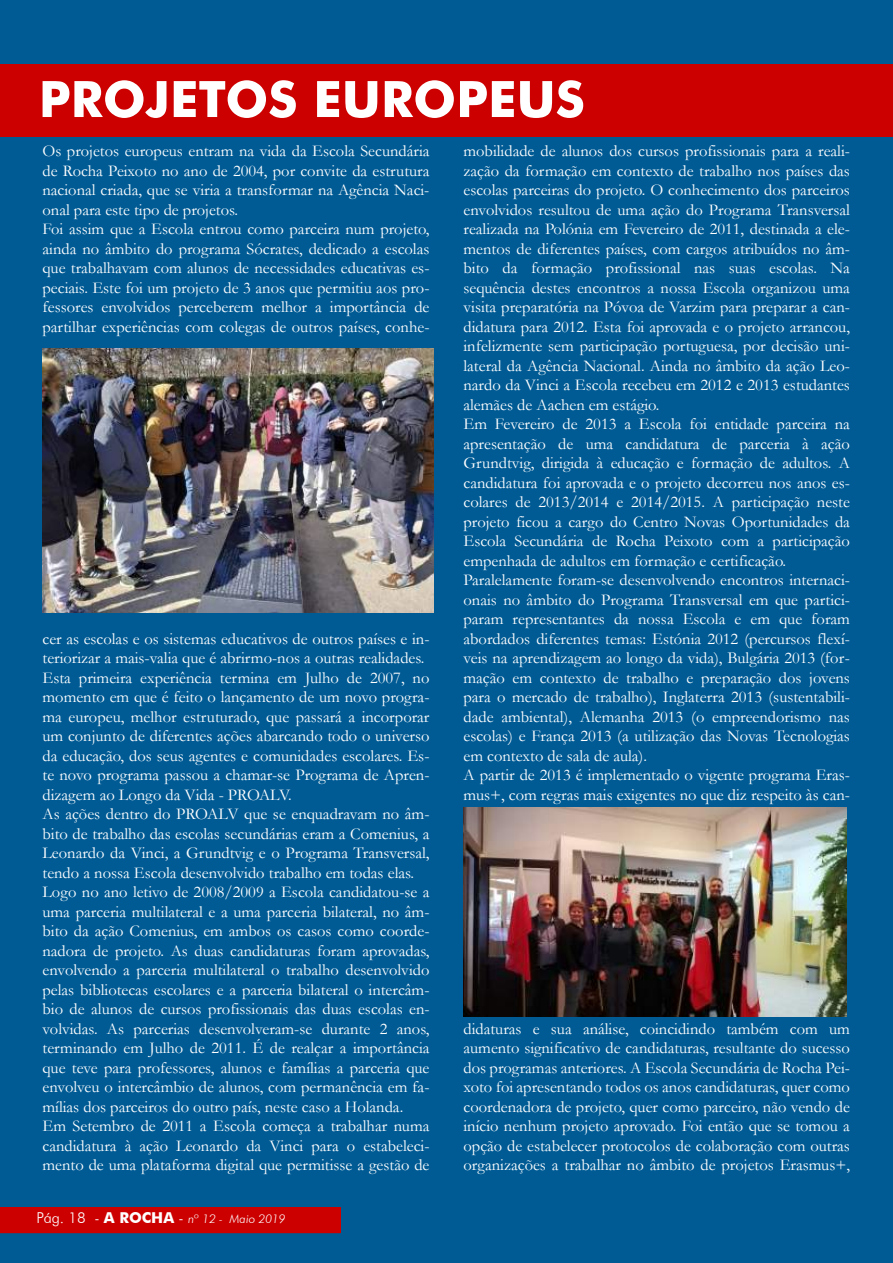
<style>
.page{position:relative;width:893px;height:1263px;background:#005b95}
.page>*{position:absolute;margin:0;border:0;box-sizing:border-box;transform-origin:0 0}
.t1{font:700 50.25px "Futura BT";color:#fff}
.t2{font:16.5px/19.5px "Garamond";color:#fff}
.t3{font:italic 300 12px "Futura BT";color:#fff}
.s1{font-style:normal;font-size:15px}
.s2{font-weight:700;font-style:normal;font-size:15px}
</style>
<div class="page">
<div style="left:0;top:64px;width:893px;height:72px;background:#cd0000"></div>
<div style="left:0;top:1208px;width:340px;height:25px;background:#cd0000"></div>
<img style="left:463px;top:808px;width:383px;height:208px">
<img style="left:43px;top:349px;width:391px;height:263px">
<h1 class="t1" style="left:39px;top:69px;width:548px">PROJETOS EUROPEUS</h1>
<p class="t2" style="left:43px;top:141px;width:388px">Os projetos europeus entram na vida da Escola Secundária de Rocha Peixoto no ano de 2004, por convite da estrutura nacional criada, que se viria a transformar na Agência Naci&shy;onal para este tipo de projetos.<br>Foi assim que a Escola entrou como parceira num projeto, ainda no âmbito do programa Sócrates, dedicado a escolas que trabalhavam com alunos de necessidades educativas es&shy;peciais. Este foi um projeto de 3 anos que permitiu aos pro&shy;fessores envolvidos perceberem melhor a importância de partilhar experiências com colegas de outros países, conhe-</p>
<p class="t2" style="left:43px;top:629px;width:388px">cer as escolas e os sistemas educativos de outros países e in&shy;teriorizar a mais-valia que é abrirmo-nos a outras realidades.<br>Esta primeira experiência termina em Julho de 2007, no momento em que é feito o lançamento de um novo progra&shy;ma europeu, melhor estruturado, que passará a incorporar um conjunto de diferentes ações abarcando todo o universo da educação, dos seus agentes e comunidades escolares. Es&shy;te novo programa passou a chamar-se Programa de Apren&shy;dizagem ao Longo da Vida - PROALV.<br>As ações dentro do PROALV que se enquadravam no âm&shy;bito de trabalho das escolas secundárias eram a Comenius, a Leonardo da Vinci, a Grundtvig e o Programa Transversal, tendo a nossa Escola desenvolvido trabalho em todas elas.<br>Logo no ano letivo de 2008/2009 a Escola candidatou-se a uma parceria multilateral e a uma parceria bilateral, no âm&shy;bito da ação Comenius, em ambos os casos como coorde&shy;nadora de projeto. As duas candidaturas foram aprovadas, envolvendo a parceria multilateral o trabalho desenvolvido pelas bibliotecas escolares e a parceria bilateral o intercâm&shy;bio de alunos de cursos profissionais das duas escolas en&shy;volvidas. As parcerias desenvolveram-se durante 2 anos, terminando em Julho de 2011. É de realçar a importância que teve para professores, alunos e famílias a parceria que envolveu o intercâmbio de alunos, com permanência em fa&shy;mílias dos parceiros do outro país, neste caso a Holanda.<br>Em Setembro de 2011 a Escola começa a trabalhar numa candidatura à ação Leonardo da Vinci para o estabeleci&shy;mento de uma plataforma digital que permitisse a gestão de</p>
<p class="t3" style="left:36px;top:1211px;width:251px"><span class="s1">Pág. 18 -</span> <span class="s2">A ROCHA</span> <span class="s1">-</span> nº 12 - Maio 2019</p>
<p class="t2" style="left:463px;top:141px;width:388px">mobilidade de alunos dos cursos profissionais para a reali&shy;zação da formação em contexto de trabalho nos países das escolas parceiras do projeto. O conhecimento dos parceiros envolvidos resultou de uma ação do Programa Transversal realizada na Polónia em Fevereiro de 2011, destinada a ele&shy;mentos de diferentes países, com cargos atribuídos no âm&shy;bito da formação profissional nas suas escolas. Na sequência destes encontros a nossa Escola organizou uma visita preparatória na Póvoa de Varzim para preparar a can&shy;didatura para 2012. Esta foi aprovada e o projeto arrancou, infelizmente sem participação portuguesa, por decisão uni&shy;lateral da Agência Nacional. Ainda no âmbito da ação Leo&shy;nardo da Vinci a Escola recebeu em 2012 e 2013 estudantes alemães de Aachen em estágio.<br>Em Fevereiro de 2013 a Escola foi entidade parceira na apresentação de uma candidatura de parceria à ação Grundtvig, dirigida à educação e formação de adultos. A candidatura foi aprovada e o projeto decorreu nos anos es&shy;colares de 2013/2014 e 2014/2015. A participação neste projeto ficou a cargo do Centro Novas Oportunidades da Escola Secundária de Rocha Peixoto com a participação empenhada de adultos em formação e certificação.<br>Paralelamente foram-se desenvolvendo encontros internaci&shy;onais no âmbito do Programa Transversal em que partici&shy;param representantes da nossa Escola e em que foram abordados diferentes temas: Estónia 2012 (percursos flexí&shy;veis na aprendizagem ao longo da vida), Bulgária 2013 (for&shy;mação em contexto de trabalho e preparação dos jovens para o mercado de trabalho), Inglaterra 2013 (sustentabili&shy;dade ambiental), Alemanha 2013 (o empreendorismo nas escolas) e França 2013 (a utilização das Novas Tecnologias em contexto de sala de aula).<br>A partir de 2013 é implementado o vigente programa Eras&shy;mus+, com regras mais exigentes no que diz respeito às can-</p>
<p class="t2" style="left:463px;top:1019px;width:388px;text-align:justify">didaturas e sua análise, coincidindo também com um aumento significativo de candidaturas, resultante do sucesso dos programas anteriores. A Escola Secundária de Rocha Pei&shy;xoto foi apresentando todos os anos candidaturas, quer como coordenadora de projeto, quer como parceiro, não vendo de início nenhum projeto aprovado. Foi então que se tomou a opção de estabelecer protocolos de colaboração com outras organizações a trabalhar no âmbito de projetos Erasmus+,</p>
</div>
